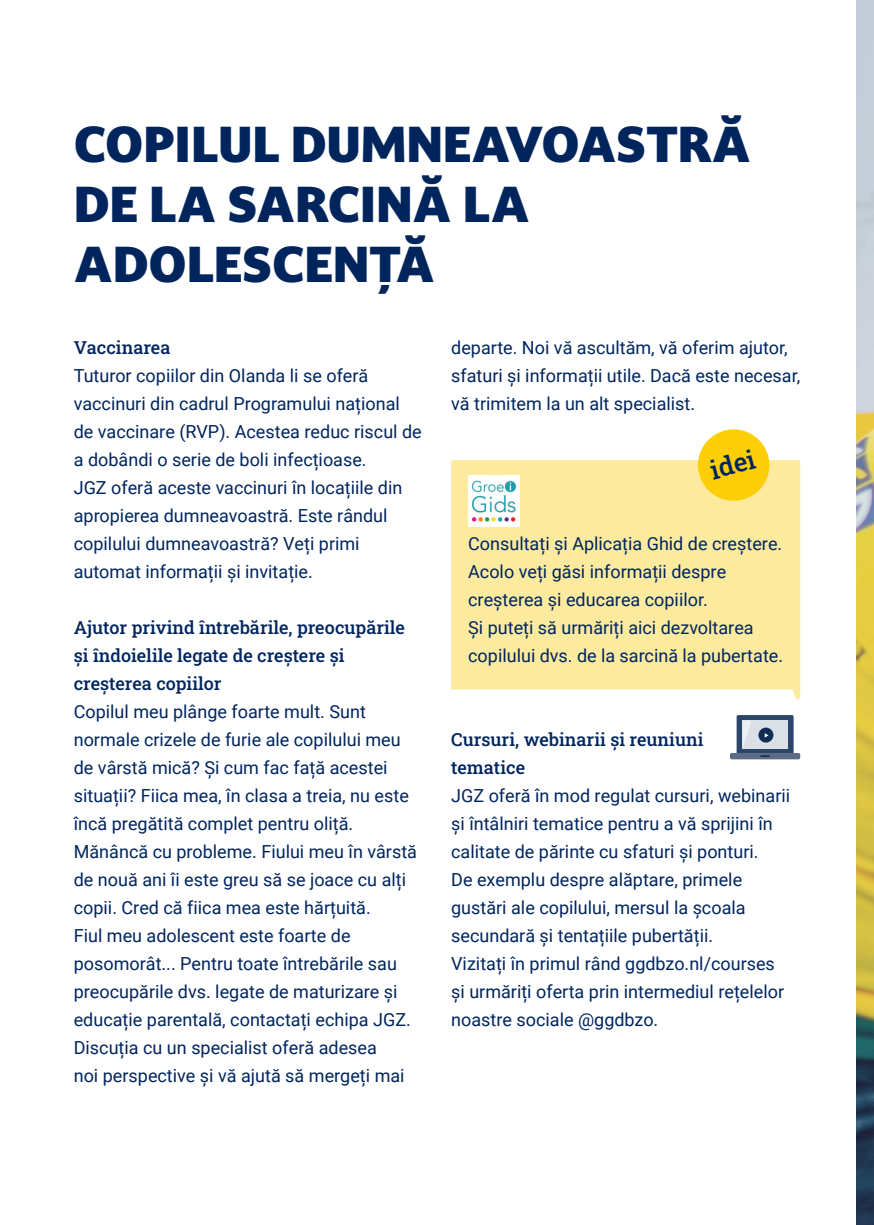
<style>
.page{position:relative;width:874px;height:1225px;background:#fff}
.page>*{position:absolute;margin:0;border:0;box-sizing:border-box;transform-origin:0 0}
.t1{font:900 48px/60px "Darkmode Darkmode Off";color:#00255d}
.t2{font:500 26px "Roboto Slab";color:#00255d}
.t3{font:18px/28px "Roboto";color:#00255d}
.t4{font:500 18px/28px "Roboto Slab";color:#00255d}
</style>
<div class="page">
<img style="left:856px;top:0;width:17px;height:1225px">
<div style="left:729px;top:753px;width:70px;height:6px;background:#5b6a85;border-radius:2px"></div>
<svg style="left:736px;top:715px;width:57px;height:42px;background:#8695a9"></svg>
<div style="left:451px;top:460px;width:348px;height:239px;background:#fcea9e"></div>
<img style="left:468px;top:475px;width:51px;height:51px">
<div style="left:697px;top:429px;width:72px;height:72px;background:#fece08;border-radius:50%"></div>
<h1 class="t1" style="left:74px;top:114px;width:678px">COPILUL DUMNEAVOASTRĂ<br>DE LA SARCINĂ LA<br>ADOLESCENȚĂ</h1>
<p class="t4" style="left:74px;top:333px;width:98px">Vaccinarea</p>
<p class="t3" style="left:74px;top:361px;width:349px">Tuturor copiilor din Olanda li se oferă vaccinuri din cadrul Programului național de vaccinare (RVP). Acestea reduc riscul de a dobândi o serie de boli infecțioase.<br>JGZ oferă aceste vaccinuri în locațiile din apropierea dumneavoastră. Este rândul copilului dumneavoastră? Veți primi automat informații și invitație.</p>
<p class="t4" style="left:74px;top:613px;width:332px">Ajutor privind întrebările, preocupările și îndoielile legate de creștere și creșterea copiilor</p>
<p class="t3" style="left:74px;top:697px;width:344px">Copilul meu plânge foarte mult. Sunt normale crizele de furie ale copilului meu de vârstă mică? Și cum fac față acestei situații? Fiica mea, în clasa a treia, nu este încă pregătită complet pentru oliță.<br>Mănâncă cu probleme. Fiului meu în vârstă de nouă ani îi este greu să se joace cu alți copii. Cred că fiica mea este hărțuită.<br>Fiul meu adolescent este foarte de posomorât... Pentru toate întrebările sau preocupările dvs. legate de maturizare și educație parentală, contactați echipa JGZ.<br>Discuția cu un specialist oferă adesea<br>noi perspective și vă ajută să mergeți mai</p>
<p class="t3" style="left:451px;top:333px;width:350px">departe. Noi vă ascultăm, vă oferim ajutor, sfaturi și informații utile. Dacă este necesar, vă trimitem la un alt specialist.</p>
<h2 class="t2" style="left:705px;top:453px;width:47px;rotate:-15deg">idei</h2>
<p class="t3" style="left:468px;top:529px;width:316px">Consultați și Aplicația Ghid de creștere.<br>Acolo veți găsi informații despre creșterea și educarea copiilor.<br>Și puteți să urmăriți aici dezvoltarea copilului dvs. de la sarcină la pubertate.</p>
<p class="t4" style="left:451px;top:725px;width:254px">Cursuri, webinarii și reuniuni tematice</p>
<p class="t3" style="left:451px;top:781px;width:340px">JGZ oferă în mod regulat cursuri, webinarii și întâlniri tematice pentru a vă sprijini în calitate de părinte cu sfaturi și ponturi.<br>De exemplu despre alăptare, primele gustări ale copilului, mersul la școala secundară și tentațiile pubertății.<br>Vizitați în primul rând ggdbzo.nl/courses și urmăriți oferta prin intermediul rețelelor noastre sociale @ggdbzo.</p>
</div>
